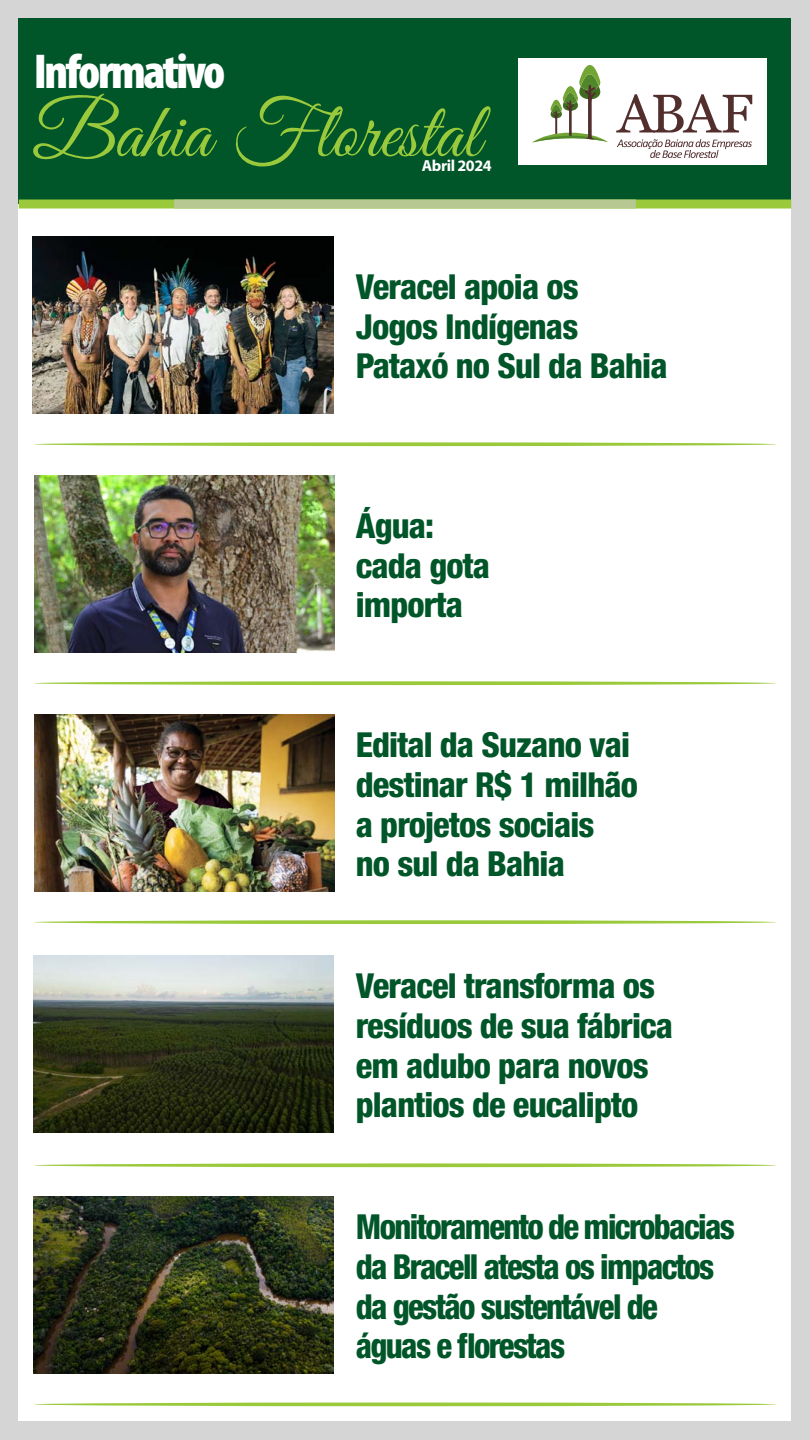
<style>
.page{position:relative;width:810px;height:1440px;background:#d5d5d5}
.page>*{position:absolute;margin:0;border:0;box-sizing:border-box;transform-origin:0 0}
.t1{font:79.65px "Great Vibes";color:#9aca3c}
.t2{font:900 condensed 49.28px "Myriad Pro";letter-spacing:-.05em;color:#fff}
.t3{font:800 condensed 34.5px/39.8px "Helvetica Neue";letter-spacing:-.025em;color:#005629}
.t4{font:800 condensed 34.5px/39.8px "Helvetica Neue";letter-spacing:-.05em;color:#005629;scale:.95 1}
.t5{font:700 15.98px "Myriad";letter-spacing:-.025em;color:#fff}
</style>
<div class="page">
<div style="left:19px;top:19px;width:772px;height:1402px;background:#fff"></div>
<div style="left:19px;top:19px;width:772px;height:185px;background:#005629"></div>
<div style="left:19px;top:199px;width:772px;height:10px;background:#9aca3c"></div>
<div style="left:174px;top:199px;width:462px;height:10px;background:#b7c892"></div>
<div style="left:518px;top:58px;width:249px;height:107px;background:#fff"></div>
<svg style="left:617px;top:139px;width:135px;height:19px"></svg>
<svg style="left:616px;top:94px;width:136px;height:39px"></svg>
<svg style="left:532px;top:65px;width:76px;height:78px"></svg>
<svg style="left:34px;top:920px;width:742px;height:4px;background:#a7d056"></svg>
<svg style="left:34px;top:681px;width:742px;height:4px;background:#a8d157"></svg>
<svg style="left:34px;top:1163px;width:742px;height:4px;background:#a9d25a"></svg>
<svg style="left:34px;top:1402px;width:742px;height:4px;background:#abd35d"></svg>
<svg style="left:34px;top:442px;width:742px;height:4px;background:#a9d159"></svg>
<img style="left:34px;top:714px;width:300px;height:177px">
<img style="left:34px;top:475px;width:300px;height:177px">
<img style="left:34px;top:1196px;width:300px;height:177px">
<img style="left:34px;top:955px;width:300px;height:177px">
<img style="left:33px;top:236px;width:300px;height:177px">
<h2 class="t2" style="left:34px;top:45px;width:193px">Informativo</h2>
<h1 class="t1" style="left:32px;top:88px;width:450px">Bahia Florestal</h1>
<p class="t5" style="left:422px;top:158px;width:71px">Abril 2024</p>
<p class="t3" style="left:356px;top:266px;width:313px">Veracel apoia os<br>Jogos Indígenas<br>Pataxó no Sul da Bahia</p>
<p class="t3" style="left:356px;top:505px;width:136px">Água: cada gota importa</p>
<p class="t3" style="left:356px;top:724px;width:284px">Edital da Suzano vai destinar R$ 1 milhão a projetos sociais<br>no sul da Bahia</p>
<p class="t3" style="left:356px;top:965px;width:319px">Veracel transforma os resíduos de sua fábrica em adubo para novos plantios de eucalipto</p>
<p class="t4" style="left:356px;top:1206px;width:401px">Monitoramento de microbacias da Bracell atesta os impactos da gestão sustentável de águas e florestas</p>
</div>
